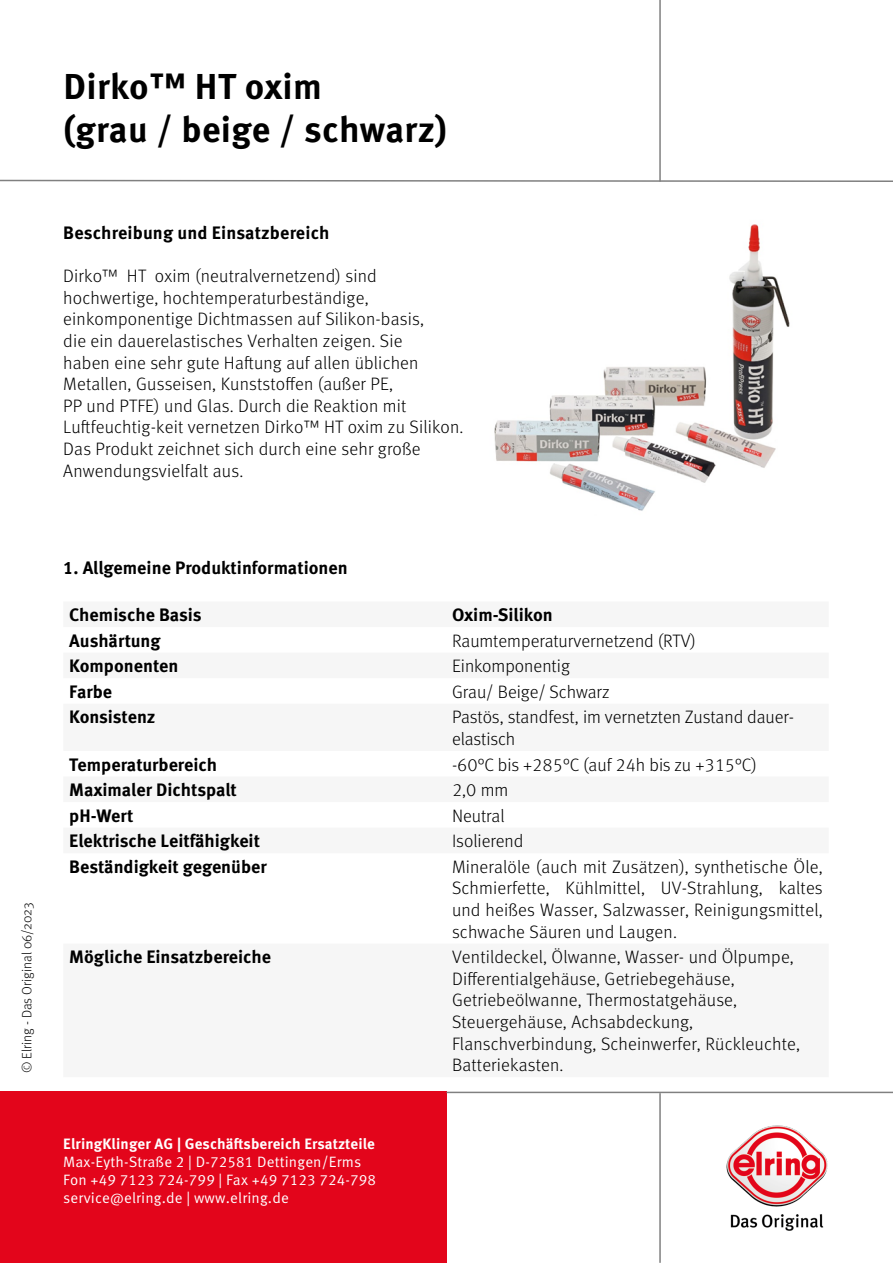
<style>
.page{position:relative;width:893px;height:1263px;background:#fff}
.page>*{position:absolute;margin:0;border:0;box-sizing:border-box;transform-origin:0 0}
.t1{font:700 36px/43.2px "Meta Pro";letter-spacing:.01em;color:#000}
.t2{font:300 18px/21.6px "Meta Pro";letter-spacing:.01em;color:#000}
.t3{font:700 18px "Meta Pro";color:#000}
.t4{font:15px/18px "Meta Pro Norm";letter-spacing:.01em;color:#fff}
.t5{font:700 15px "Meta Pro";letter-spacing:.01em;color:#fff}
.t6{font:300 13.5px "Meta Pro";color:#000}
</style>
<div class="page">
<hr style="left:659px;top:0;width:2px;height:182px;background:#808080">
<svg style="left:0;top:179px;width:893px;height:3px"></svg>
<hr style="left:659px;top:1093px;width:2px;height:170px;background:#808080">
<div style="left:0;top:1092px;width:446px;height:171px;background:#e3051b"></div>
<hr style="left:446px;top:1092px;width:447px;height:1px;background:#808080">
<img style="left:727px;top:1126px;width:100px;height:104px">
<img style="left:494px;top:224px;width:296px;height:287px">
<h1 class="t1" style="left:63px;top:63px;width:385px">Dirko™ HT oxim<br>(grau / beige / schwarz)</h1>
<p class="t3" style="left:63px;top:219px;width:268px">Beschreibung und Einsatzbereich</p>
<p class="t2" style="left:63px;top:264px;width:402px">Dirko™ HT oxim (neutralvernetzend) sind hochwertige, hochtemperaturbeständige, einkomponentige Dichtmassen auf Silikon-basis,<br>die ein dauerelastisches Verhalten zeigen. Sie<br>haben eine sehr gute Haftung auf allen üblichen Metallen, Gusseisen, Kunststoffen (außer PE,<br>PP und PTFE) und Glas. Durch die Reaktion mit Luftfeuchtig-keit vernetzen Dirko™ HT oxim zu Silikon.<br>Das Produkt zeichnet sich durch eine sehr große Anwendungsvielfalt aus.</p>
<p class="t6" style="left:17px;top:1073px;width:172px;rotate:-90deg">© Elring - Das Original 06/2023</p>
<p class="t3" style="left:63px;top:553px;width:286px">1. Allgemeine Produktinformationen</p>
<p class="t3" style="left:69px;top:601px;width:134px">Chemische Basis</p>
<p class="t3" style="left:452px;top:601px;width:102px">Oxim-Silikon</p>
<p class="t3" style="left:69px;top:626px;width:93px">Aushärtung</p>
<p class="t2" style="left:452px;top:629px;width:246px">Raumtemperaturvernetzend (RTV)</p>
<p class="t3" style="left:69px;top:652px;width:111px">Komponenten</p>
<p class="t2" style="left:452px;top:654px;width:119px">Einkomponentig</p>
<p class="t3" style="left:69px;top:677px;width:44px">Farbe</p>
<p class="t2" style="left:452px;top:680px;width:159px">Grau/ Beige/ Schwarz</p>
<p class="t3" style="left:69px;top:703px;width:88px">Konsistenz</p>
<p class="t2" style="left:452px;top:705px;width:344px">Pastös, standfest, im vernetzten Zustand dauer&shy;elastisch</p>
<p class="t3" style="left:69px;top:750px;width:149px">Temperaturbereich</p>
<p class="t2" style="left:452px;top:753px;width:306px">-60°C bis +285°C (auf 24h bis zu +315°C)</p>
<p class="t3" style="left:69px;top:776px;width:169px">Maximaler Dichtspalt</p>
<p class="t2" style="left:452px;top:778px;width:58px">2,0 mm</p>
<p class="t3" style="left:69px;top:801px;width:66px">pH-Wert</p>
<p class="t2" style="left:452px;top:804px;width:54px">Neutral</p>
<p class="t3" style="left:69px;top:827px;width:192px">Elektrische Leitfähigkeit</p>
<p class="t2" style="left:452px;top:829px;width:73px">Isolierend</p>
<p class="t3" style="left:69px;top:852px;width:199px">Beständigkeit gegenüber</p>
<p class="t2" style="left:452px;top:855px;width:372px;text-align:justify">Mineralöle (auch mit Zusätzen), synthetische Öle, Schmierfette, Kühlmittel, UV-Strahlung, kaltes und heißes Wasser, Salzwasser, Reinigungsmittel, schwache Säuren und Laugen.</p>
<p class="t3" style="left:69px;top:943px;width:203px">Mögliche Einsatzbereiche</p>
<p class="t2" style="left:452px;top:945px;width:350px">Ventildeckel, Ölwanne, Wasser- und Ölpumpe, Differentialgehäuse, Getriebegehäuse, Getriebeölwanne, Thermostatgehäuse, Steuergehäuse, Achsabdeckung, Flanschverbindung, Scheinwerfer, Rückleuchte, Batteriekasten.</p>
<p class="t5" style="left:63px;top:1132px;width:313px">ElringKlinger AG | Geschäftsbereich Ersatzteile</p>
<p class="t4" style="left:63px;top:1152px;width:314px">Max-Eyth-Straße 2 | D-72581 Dettingen/Erms<br>Fon +49 7123 724-799 | Fax +49 7123 724-798 service@elring.de | www.elring.de</p>
</div>
